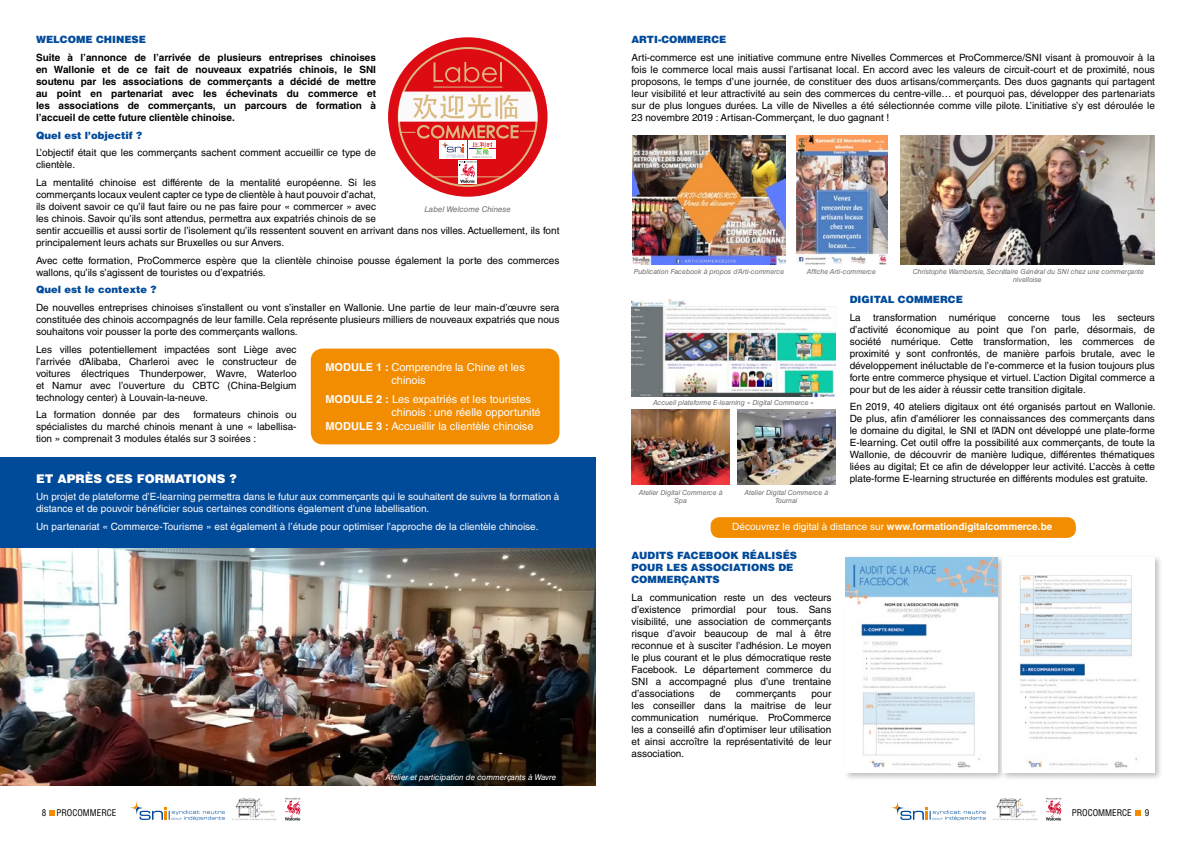
<style>
.page{position:relative;width:1191px;height:842px;background:#fff}
.page>*{position:absolute;margin:0;border:0;box-sizing:border-box;transform-origin:0 0}
.t1{font:900 12px "Helvetica LT Std";color:#fff}
.t2{font:11px/13.2px "Helvetica LT Std";color:#fff}
.t3{font:10px/12px "Helvetica LT Std";color:#000;text-align:justify}
.t4{font:700 10px/12px "Helvetica LT Std";color:#000;text-align:justify}
.t5{font:10px/12px "Helvetica LT Std";color:#fff}
.t6{font:900 10px/12px "Helvetica LT Std";color:#004a9a}
.t7{font:700 10px "Helvetica LT Std";color:#fff}
.t8{font:condensed 9px "Helvetica LT Std";color:#000}
.t9{font:italic 8px "Helvetica LT Std";color:#fff}
.t10{font:italic 8px "Helvetica LT Std";color:#706f6f}
.t11{font:italic 7px/8.4px "Helvetica LT Std";color:#706f6f;text-align:center}
.s1{font-weight:700}
.s2{font-weight:400}
</style>
<div class="page">
<svg style="left:49px;top:810px;width:6px;height:6px"></svg>
<svg style="left:1135px;top:810px;width:6px;height:6px"></svg>
<svg style="left:130px;top:801px;width:95px;height:19px"></svg>
<svg style="left:890px;top:801px;width:95px;height:19px"></svg>
<svg style="left:285px;top:798px;width:15px;height:22px"></svg>
<svg style="left:1045px;top:798px;width:16px;height:22px"></svg>
<img style="left:232px;top:798px;width:45px;height:22px">
<img style="left:993px;top:798px;width:45px;height:22px">
<div style="left:0;top:457px;width:595px;height:92px;background:#004a9a"></div>
<img style="left:0;top:549px;width:595px;height:236px">
<div style="left:388px;top:37px;width:159px;height:160px;background:#dd0b14;border-radius:50%"></div>
<div style="left:458px;top:160px;width:19px;height:24px;background:#fff"></div>
<svg style="left:398px;top:62px;width:139px;height:121px"></svg>
<img style="left:632px;top:136px;width:153px;height:128px">
<img style="left:797px;top:136px;width:90px;height:128px">
<img style="left:900px;top:136px;width:255px;height:129px">
<img style="left:631px;top:410px;width:99px;height:75px">
<img style="left:737px;top:410px;width:98px;height:75px">
<img style="left:631px;top:299px;width:204px;height:98px">
<div style="left:710px;top:517px;width:366px;height:21px;background:#f28c00;border-radius:9px"></div>
<div style="left:843px;top:554px;width:320px;height:227px;background:#000;opacity:.25"></div>
<img style="left:845px;top:557px;width:153px;height:215px">
<img style="left:1002px;top:557px;width:153px;height:215px">
<div style="left:311px;top:349px;width:248px;height:95px;background:#f28c00;border-radius:12px"></div>
<p class="t6" style="left:36px;top:33px;width:111px">WELCOME CHINESE</p>
<p class="t4" style="left:36px;top:51px;width:341px">Suite à l’annonce de l’arrivée de plusieurs entreprises chinoises en Wallonie et de ce fait de nouveaux expatriés chinois, le SNI soutenu par les associations de commerçants a décidé de mettre au point en partenariat avec les échevinats du commerce et les associations de commerçants, un parcours de formation à l’accueil de cette future clientèle chinoise.</p>
<p class="t6" style="left:36px;top:129px;width:108px">Quel est l’objectif ?</p>
<p class="t3" style="left:36px;top:147px;width:341px">L’objectif était que les commerçants sachent comment accueillir ce type de clientèle.</p>
<p class="t3" style="left:36px;top:176px;width:525px;text-align:left">La mentalité chinoise est différente de la mentalité européenne. Si les<br>commerçants locaux veulent capter ce type de clientèle à haut pouvoir d’achat,<br>ils doivent savoir ce qu’il faut faire ou ne pas faire pour « commercer » avec<br>les chinois. Savoir qu’ils sont attendus, permettra aux expatriés chinois de se<br>sentir accueillis et aussi sortir de l’isolement qu’ils ressentent souvent en arrivant dans nos villes. Actuellement, ils font principalement leurs achats sur Bruxelles ou sur Anvers.</p>
<p class="t3" style="left:36px;top:254px;width:525px">Avec cette formation, ProCommerce espère que la clientèle chinoise pousse également la porte des commerces wallons, qu’ils s’agissent de touristes ou d’expatriés.</p>
<p class="t6" style="left:36px;top:283px;width:122px">Quel est le contexte ?</p>
<p class="t3" style="left:36px;top:301px;width:525px">De nouvelles entreprises chinoises s’installent ou vont s’installer en Wallonie. Une partie de leur main-d’œuvre sera constituée des chinois accompagnés de leur famille. Cela représente plusieurs milliers de nouveaux expatriés que nous souhaitons voir pousser la porte des commerçants wallons.</p>
<p class="t3" style="left:36px;top:343px;width:262px">Les villes potentiellement impactées sont Liège avec l’arrivée d’Alibaba, Charleroi avec le constructeur de voitures électriques Thunderpower, Wavre, Waterloo et Namur avec l’ouverture du CBTC (China-Belgium technology center) à Louvain-la-neuve.</p>
<p class="t3" style="left:36px;top:409px;width:145px">La formation donnée par des</p>
<p class="t10" style="left:424px;top:205px;width:88px">Label Welcome Chinese</p>
<p class="t2" style="left:391px;top:361px;width:135px;text-indent:-66px"><span class="s1">MODULE 1 :</span> Comprendre la Chine et les chinois</p>
<p class="t2" style="left:325px;top:393px;width:207px"><span class="s1">MODULE 2 :</span> Les expatriés et les touristes</p>
<p class="t2" style="left:391px;top:406px;width:151px">chinois : une réelle opportunité</p>
<p class="t2" style="left:325px;top:419px;width:210px"><span class="s1">MODULE 3 :</span> Accueillir la clientèle chinoise</p>
<p class="t3" style="left:36px;top:409px;width:262px;text-indent:157px">formateurs chinois ou spécialistes du marché chinois menant à une « labellisa&shy;tion » comprenait 3 modules étalés sur 3 soirées :</p>
<p class="t1" style="left:36px;top:471px;width:202px">ET APRÈS CES FORMATIONS ?</p>
<p class="t5" style="left:36px;top:491px;width:525px">Un projet de plateforme d’E-learning permettra dans le futur aux commerçants qui le souhaitent de suivre la formation à distance et de pouvoir bénéficier sous certaines conditions également d’une labellisation.</p>
<p class="t5" style="left:36px;top:521px;width:504px">Un partenariat « Commerce-Tourisme » est également à l’étude pour optimiser l’approche de la clientèle chinoise.</p>
<p class="t9" style="left:385px;top:772px;width:172px">Atelier et participation de commerçants à Wavre</p>
<p class="t6" style="left:631px;top:33px;width:96px">ARTI-COMMERCE</p>
<p class="t3" style="left:631px;top:51px;width:525px">Arti-commerce est une initiative commune entre Nivelles Commerces et ProCommerce/SNI visant à promouvoir à la fois le commerce local mais aussi l’artisanat local. En accord avec les valeurs de circuit-court et de proximité, nous proposons, le temps d’une journée, de constituer des duos artisans/commerçants. Des duos gagnants qui partagent leur visibilité et leur attractivité au sein des commerces du centre-ville… et pourquoi pas, développer des partenariats sur de plus longues durées. La ville de Nivelles a été sélectionnée comme ville pilote. L’initiative s’y est déroulée le 23 novembre 2019 : Artisan-Commerçant, le duo gagnant !</p>
<p class="t11" style="left:634px;top:267px;width:152px">Publication Facebook à propos d’Arti-commerce</p>
<p class="t11" style="left:807px;top:267px;width:71px">Affiche Arti-commerce</p>
<p class="t11" style="left:913px;top:267px;width:233px">Christophe Wambersie, Secrétaire Général du SNI chez une commerçante nivelloise</p>
<p class="t11" style="left:653px;top:398px;width:162px">Accueil plateforme E-learning « Digital Commerce »</p>
<p class="t6" style="left:849px;top:293px;width:115px">DIGITAL COMMERCE</p>
<p class="t3" style="left:849px;top:311px;width:307px">La transformation numérique concerne tous les secteurs d’activité économique au point que l’on parle, désormais, de société numérique. Cette transformation, les commerces de proximité y sont confrontés, de manière parfois brutale, avec le développement inéluctable de l’e-commerce et la fusion toujours plus forte entre commerce physique et virtuel. L’action Digital commerce a pour but de les aider à réussir cette transition digitale.</p>
<p class="t3" style="left:849px;top:401px;width:307px">En 2019, 40 ateliers digitaux ont été organisés partout en Wallonie.<br>De plus, afin d’améliorer les connaissances des commerçants dans le domaine du digital, le SNI et l’ADN ont développé une plate-forme E-learning. Cet outil offre la possibilité aux commerçants, de toute la Wallonie, de découvrir de manière ludique, différentes thématiques liées au digital; Et ce afin de développer leur activité. L’accès à cette plate-forme E-learning structurée en différents modules est gratuite.</p>
<p class="t11" style="left:639px;top:488px;width:85px">Atelier Digital Commerce à<br>Spa</p>
<p class="t11" style="left:744px;top:488px;width:85px">Atelier Digital Commerce à<br>Tournai</p>
<p class="t7" style="left:732px;top:521px;width:322px"><span class="s2">Découvrez le digital à distance sur</span> www.formationdigitalcommerce.be</p>
<p class="t6" style="left:631px;top:549px;width:167px">AUDITS FACEBOOK RÉALISÉS<br>POUR LES ASSOCIATIONS DE<br>COMMERÇANTS</p>
<p class="t3" style="left:631px;top:591px;width:201px">La communication reste un des vecteurs d’existence primordial pour tous. Sans visibilité, une association de commerçants risque d’avoir beaucoup de mal à être reconnue et à susciter l’adhésion. Le moyen le plus courant et le plus démocratique reste Facebook. Le département commerce du SNI a accompagné plus d’une trentaine d’associations</p>
<p class="t3" style="left:709px;top:687px;width:13px">de</p>
<p class="t3" style="left:736px;top:687px;width:61px">commerçants</p>
<p class="t3" style="left:631px;top:687px;width:201px;text-indent:180px">pour les conseiller dans la maitrise de leur communication numérique. ProCommerce les a conseillé afin d’optimiser leur utilisation et ainsi accroître la représentativité de leur association.</p>
<p class="t8" style="left:42px;top:807px;width:76px">8 PROCOMMERCE</p>
<p class="t8" style="left:1071px;top:807px;width:62px">PROCOMMERCE</p>
<p class="t8" style="left:1144px;top:807px;width:6px">9</p>
</div>
